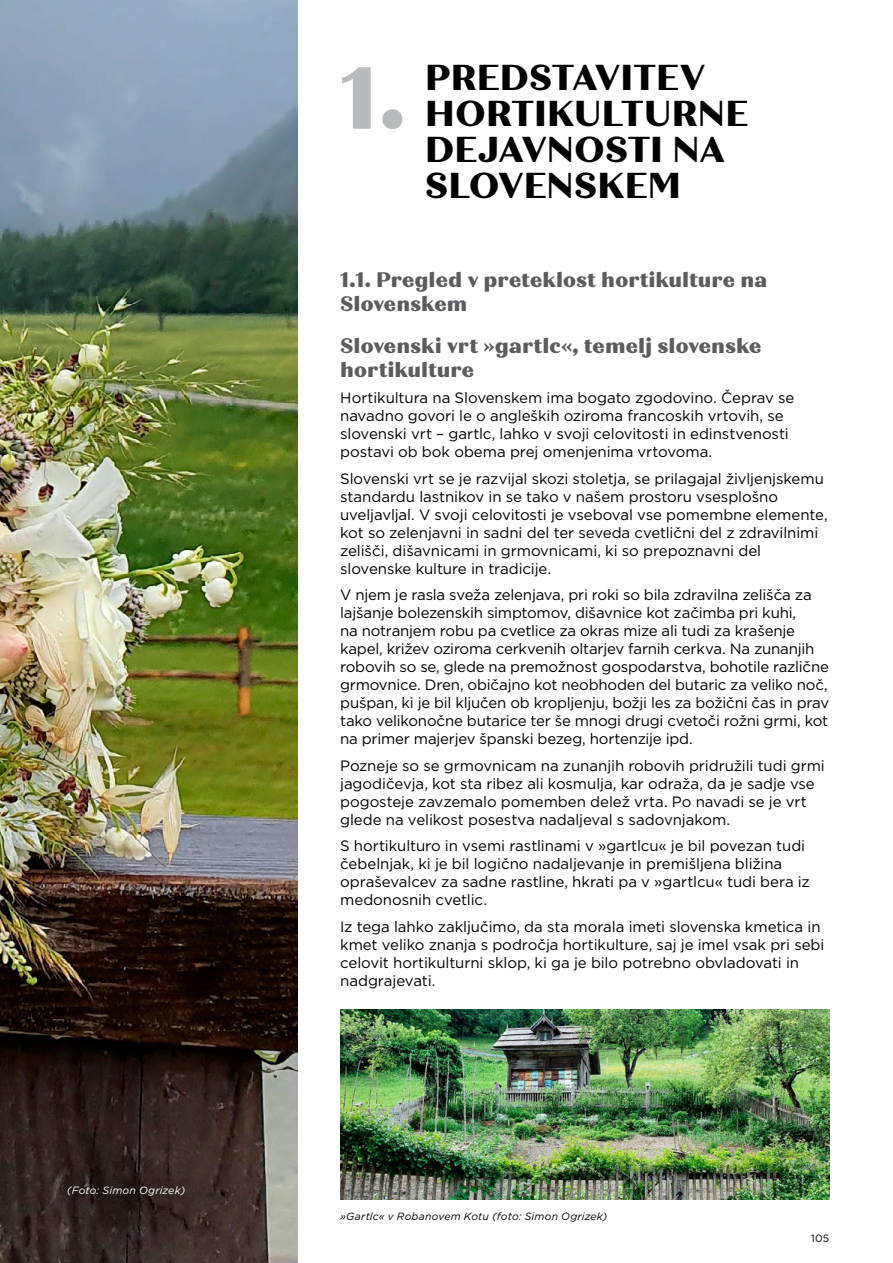
<style>
.page{position:relative;width:893px;height:1263px;background:#fff}
.page>*{position:absolute;margin:0;border:0;box-sizing:border-box;transform-origin:0 0}
.t1{font:800 87.9px "Quiche Text";color:#b8babd}
.t2{font:800 36px/36px "Quiche Text";letter-spacing:-.01em;color:#000}
.t3{font:800 21px/24px "Quiche Text";letter-spacing:-.01em;color:#5c5b60}
.t4{font:15px/18px "Gotham OT";letter-spacing:-.01em;color:#000}
.t5{font:italic 10.5px "Gotham OT";letter-spacing:.02em;color:#000}
.t6{font:italic 10.5px "Gotham OT";letter-spacing:.015em;color:#fff}
.t7{font:10.5px "Gotham OT";color:#000}
</style>
<div class="page">
<img style="left:0;top:0;width:298px;height:1263px">
<img style="left:340px;top:1010px;width:489px;height:189px">
<p class="t6" style="left:67px;top:1184px;width:120px">(Foto: Simon Ogrizek)</p>
<h1 class="t1" style="left:340px;top:44px;width:67px">1.</h1>
<h2 class="t2" style="left:425px;top:60px;width:325px">PREDSTAVITEV<br>HORTIKULTURNE<br>DEJAVNOSTI NA<br>SLOVENSKEM</h2>
<h3 class="t3" style="left:340px;top:268px;width:429px">1.1. Pregled v preteklost hortikulture na<br>Slovenskem</h3>
<h3 class="t3" style="left:340px;top:334px;width:423px">Slovenski vrt »gartlc«, temelj slovenske hortikulture</h3>
<p class="t4" style="left:340px;top:389px;width:456px">Hortikultura na Slovenskem ima bogato zgodovino. Čeprav se navadno govori le o angleških oziroma francoskih vrtovih, se slovenski vrt – gartlc, lahko v svoji celovitosti in edinstvenosti postavi ob bok obema prej omenjenima vrtovoma.</p>
<p class="t4" style="left:340px;top:469px;width:489px">Slovenski vrt se je razvijal skozi stoletja, se prilagajal življenjskemu standardu lastnikov in se tako v našem prostoru vsesplošno uveljavljal. V svoji celovitosti je vseboval vse pomembne elemente, kot so zelenjavni in sadni del ter seveda cvetlični del z zdravilnimi zelišči, dišavnicami in grmovnicami, ki so prepoznavni del slovenske kulture in tradicije.</p>
<p class="t4" style="left:340px;top:586px;width:490px">V njem je rasla sveža zelenjava, pri roki so bila zdravilna zelišča za lajšanje bolezenskih simptomov, dišavnice kot začimba pri kuhi,<br>na notranjem robu pa cvetlice za okras mize ali tudi za krašenje kapel, križev oziroma cerkvenih oltarjev farnih cerkva. Na zunanjih robovih so se, glede na premožnost gospodarstva, bohotile različne grmovnice. Dren, običajno kot neobhoden del butaric za veliko noč, pušpan, ki je bil ključen ob kropljenju, božji les za božični čas in prav tako velikonočne butarice ter še mnogi drugi cvetoči rožni grmi, kot na primer majerjev španski bezeg, hortenzije ipd.</p>
<p class="t4" style="left:340px;top:756px;width:486px">Pozneje so se grmovnicam na zunanjih robovih pridružili tudi grmi jagodičevja, kot sta ribez ali kosmulja, kar odraža, da je sadje vse pogosteje zavzemalo pomemben delež vrta. Po navadi se je vrt glede na velikost posestva nadaljeval s sadovnjakom.</p>
<p class="t4" style="left:340px;top:837px;width:471px">S hortikulturo in vsemi rastlinami v »gartlcu« je bil povezan tudi čebelnjak, ki je bil logično nadaljevanje in premišljena bližina opraševalcev za sadne rastline, hkrati pa v »gartlcu« tudi bera iz medonosnih cvetlic.</p>
<p class="t4" style="left:340px;top:917px;width:486px">Iz tega lahko zaključimo, da sta morala imeti slovenska kmetica in kmet veliko znanja s področja hortikulture, saj je imel vsak pri sebi celovit hortikulturni sklop, ki ga je bilo potrebno obvladovati in nadgrajevati.</p>
<p class="t5" style="left:340px;top:1210px;width:269px">»Gartlc« v Robanovem Kotu (foto: Simon Ogrizek)</p>
<p class="t7" style="left:811px;top:1232px;width:20px">105</p>
</div>
